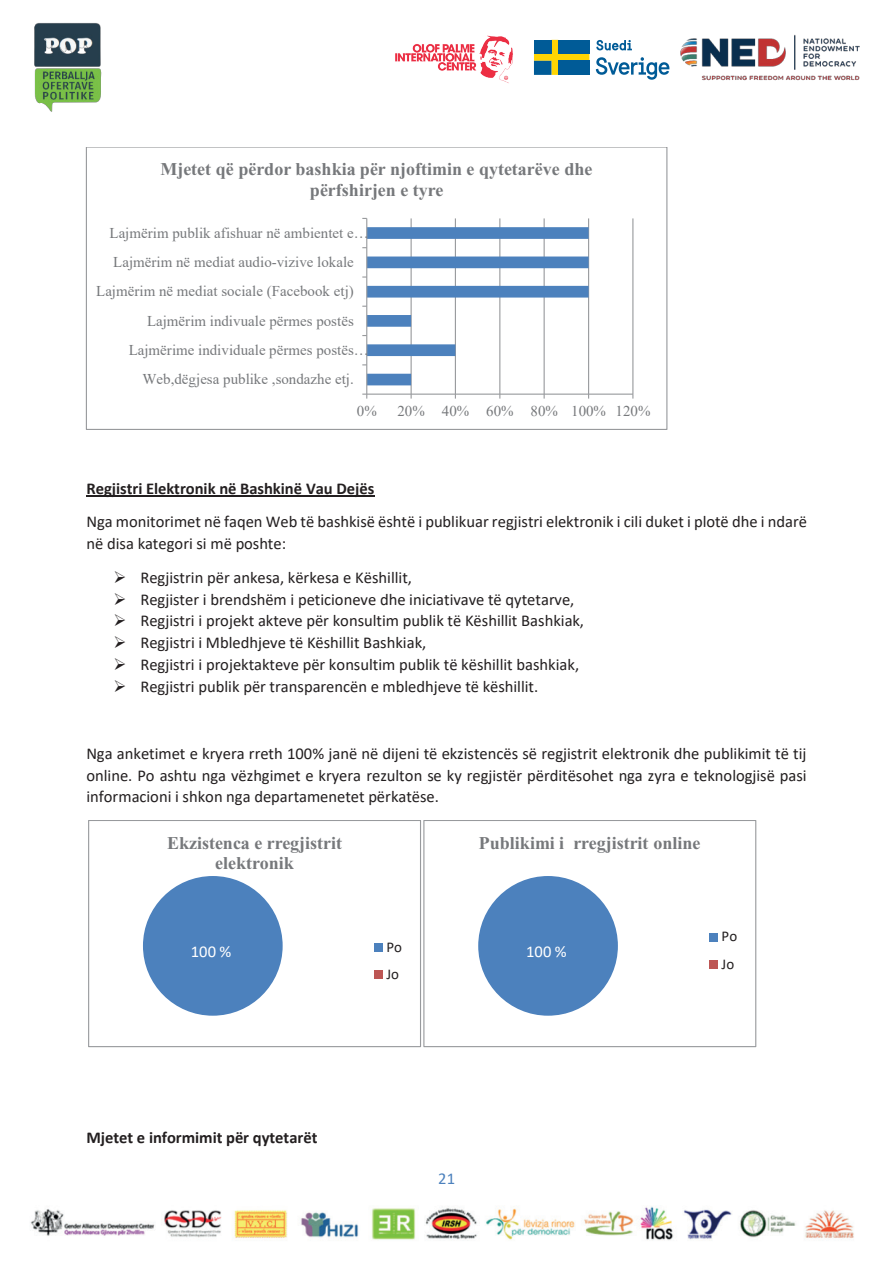
<style>
.page{position:relative;width:893px;height:1263px;background:#fff}
.page>*{position:absolute;margin:0;border:0;box-sizing:border-box;transform-origin:0 0}
.t1{font:700 18px/20.7px "Times New Roman";color:#76787b;text-align:center}
.t2{font:16.5px/21.8px "Calibri";color:#231f20}
.t3{font:700 16.5px "Calibri";color:#231f20}
.t4{font:16.5px "Calibri";letter-spacing:.005em;color:#fff}
.t5{font:16.5px "Calibri";color:#4c81bd}
.t6{font:15px "Times New Roman";color:#76787b}
.t7{font:15px/27.2px "Calibri";letter-spacing:.005em;color:#231f20}
</style>
<div class="page">
<hr style="left:86px;top:495px;width:288px;height:2px;background:#231f20">
<hr style="left:411px;top:218px;width:1px;height:176px;background:#989a9d">
<hr style="left:455px;top:218px;width:1px;height:176px;background:#989a9d">
<hr style="left:499px;top:218px;width:1px;height:176px;background:#989a9d">
<hr style="left:544px;top:218px;width:1px;height:176px;background:#989a9d">
<hr style="left:588px;top:218px;width:1px;height:176px;background:#989a9d">
<hr style="left:632px;top:218px;width:1px;height:176px;background:#989a9d">
<hr style="left:367px;top:394px;width:266px;height:1px;background:#989a9d">
<hr style="left:366px;top:218px;width:1px;height:176px;background:#989a9d">
<svg style="left:362px;top:227px;width:227px;height:158px"></svg>
<div style="left:86px;top:147px;width:581px;height:283px;border:1px solid #989a9d"></div>
<div style="left:143px;top:876px;width:140px;height:140px;background:#4c81bd;border-radius:70px"></div>
<div style="left:374px;top:943px;width:9px;height:8px;background:#4c81bd"></div>
<div style="left:374px;top:970px;width:9px;height:9px;background:#bd5654"></div>
<div style="left:88px;top:820px;width:333px;height:227px;border:1px solid #989a9d"></div>
<div style="left:478px;top:876px;width:140px;height:140px;background:#4c81bd;border-radius:70px"></div>
<div style="left:710px;top:933px;width:8px;height:8px;background:#4c81bd"></div>
<div style="left:710px;top:960px;width:8px;height:8px;background:#bd5654"></div>
<div style="left:423px;top:820px;width:333px;height:227px;border:1px solid #989a9d"></div>
<img style="left:34px;top:23px;width:68px;height:89px">
<img style="left:680px;top:34px;width:180px;height:47px">
<svg style="left:534px;top:40px;width:55px;height:35px"></svg>
<div style="left:534px;top:40px;width:17px;height:14px;background:#005b97"></div>
<div style="left:558px;top:61px;width:31px;height:14px;background:#005b97"></div>
<div style="left:558px;top:40px;width:31px;height:14px;background:#005b97"></div>
<svg style="left:596px;top:57px;width:73px;height:23px"></svg>
<svg style="left:596px;top:40px;width:36px;height:10px"></svg>
<img style="left:395px;top:35px;width:118px;height:48px">
<img style="left:30px;top:1206px;width:824px;height:35px">
<p class="t1" style="left:160px;top:159px;width:434px">Mjetet që përdor bashkia për njoftimin e qytetarëve dhe përfshirjen e tyre</p>
<p class="t6" style="left:110px;top:222px;width:261px">Lajmërim publik afishuar në ambientet e…</p>
<p class="t6" style="left:113px;top:251px;width:242px">Lajmërim në mediat audio-vizive lokale</p>
<p class="t6" style="left:96px;top:281px;width:259px">Lajmërim në mediat sociale (Facebook etj)</p>
<p class="t6" style="left:147px;top:310px;width:208px">Lajmërim indivuale përmes postës</p>
<p class="t6" style="left:129px;top:339px;width:242px">Lajmërime individuale përmes postës…</p>
<p class="t6" style="left:142px;top:369px;width:213px">Web,dëgjesa publike ,sondazhe etj.</p>
<p class="t6" style="left:357px;top:401px;width:22px">0%</p>
<p class="t6" style="left:397px;top:401px;width:255px">20% 40% 60% 80% 100% 120%</p>
<p class="t3" style="left:86px;top:476px;width:290px">Regjistri Elektronik në Bashkinë Vau Dejës</p>
<p class="t2" style="left:86px;top:511px;width:722px">Nga monitorimet në faqen Web të bashkisë është i publikuar regjistri elektronik i cili duket i plotë dhe i ndarë në disa kategori si më poshte:</p>
<p class="t2" style="left:113px;top:566px;width:300px">➢ Regjistrin për ankesa, kërkesa e Këshillit,</p>
<p class="t2" style="left:113px;top:588px;width:462px">➢ Regjister i brendshëm i peticioneve dhe iniciativave të qytetarve,</p>
<p class="t2" style="left:113px;top:610px;width:472px">➢ Regjistri i projekt akteve për konsultim publik të Këshillit Bashkiak,</p>
<p class="t2" style="left:113px;top:631px;width:315px">➢ Regjistri i Mbledhjeve të Këshillit Bashkiak,</p>
<p class="t2" style="left:113px;top:653px;width:467px">➢ Regjistri i projektakteve për konsultim publik të këshillit bashkiak,</p>
<p class="t2" style="left:113px;top:675px;width:426px">➢ Regjistri publik për transparencën e mbledhjeve të këshillit.</p>
<p class="t2" style="left:86px;top:742px;width:722px;text-align:justify">Nga anketimet e kryera rreth 100% janë në dijeni të ekzistencës së regjistrit elektronik dhe publikimit të tij online. Po ashtu nga vëzhgimet e kryera rezulton se ky regjistër përditësohet nga zyra e teknologjisë pasi informacioni i shkon nga departamenetet përkatëse.</p>
<p class="t1" style="left:167px;top:832px;width:177px">Ekzistenca e rregjistrit elektronik</p>
<p class="t4" style="left:191px;top:940px;width:42px">100 %</p>
<p class="t7" style="left:386px;top:933px;width:17px">Po<br>Jo</p>
<p class="t1" style="left:479px;top:832px;width:223px">Publikimi i rregjistrit online</p>
<p class="t4" style="left:526px;top:940px;width:42px">100 %</p>
<p class="t7" style="left:722px;top:922px;width:17px">Po<br>Jo</p>
<p class="t3" style="left:86px;top:1126px;width:233px">Mjetet e informimit për qytetarët</p>
<p class="t5" style="left:438px;top:1167px;width:18px">21</p>
</div>
